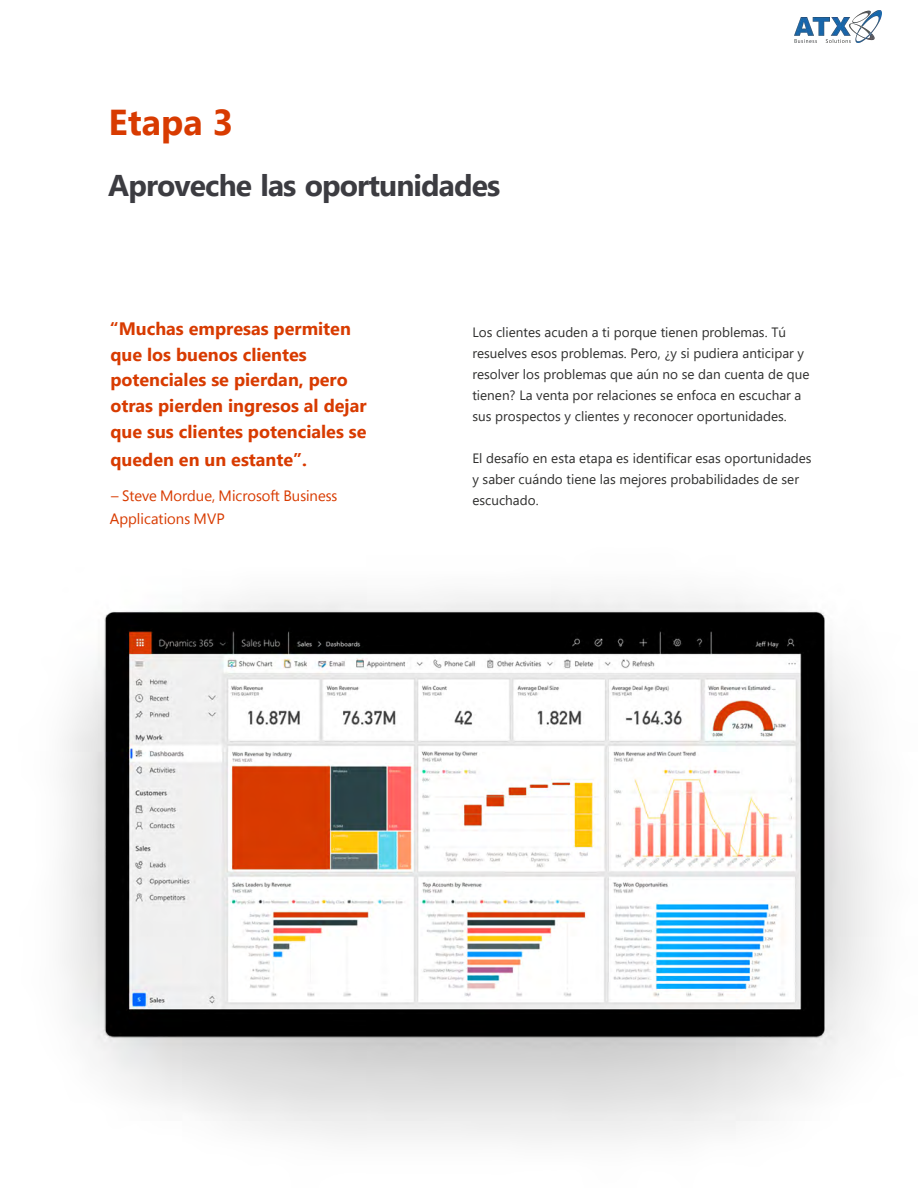
<style>
.page{position:relative;width:918px;height:1188px;background:#fff}
.page>*{position:absolute;margin:0;border:0;box-sizing:border-box;transform-origin:0 0}
.Chapter_number{font:700 36px "Segoe UI";color:#d83b01}
.Chapter_number-2{font:700 30px "Segoe UI";letter-spacing:-.03em;color:#3c3c41}
.Callout{font:700 18px/25.7px "Segoe UI";color:#d83b01}
.Callout-2{font:15px/22.5px "Segoe Pro Display";color:#d83b01}
.Body{font:13.5px/21px "Segoe UI";color:#2f2f2e}
</style>
<div class="page">
<img style="left:64px;top:592px;width:810px;height:549px">
<img style="left:794px;top:11px;width:87px;height:32px">
<p class="Chapter_number" style="left:109px;top:88px;width:126px">Etapa 3</p>
<p class="Chapter_number-2" style="left:108px;top:157px;width:394px">Aproveche las oportunidades</p>
<p class="Callout" style="left:110px;top:314px;width:258px">“Muchas empresas permiten que los buenos clientes potenciales se pierdan, pero otras pierden ingresos al dejar que sus clientes potenciales se</p>
<p class="Callout" style="left:110px;top:445px;width:198px">queden en un estante”.</p>
<p class="Callout-2" style="left:110px;top:484px;width:229px">– Steve Mordue, Microsoft Business<br>Applications MVP</p>
<p class="Body" style="left:472px;top:321px;width:339px">Los clientes acuden a ti porque tienen problemas. Tú resuelves esos problemas. Pero, ¿y si pudiera anticipar y resolver los problemas que aún no se dan cuenta de que tienen? La venta por relaciones se enfoca en escuchar a sus prospectos y clientes y reconocer oportunidades.</p>
<p class="Body" style="left:472px;top:447px;width:341px">El desafío en esta etapa es identificar esas oportunidades y saber cuándo tiene las mejores probabilidades de ser escuchado.</p>
</div>
